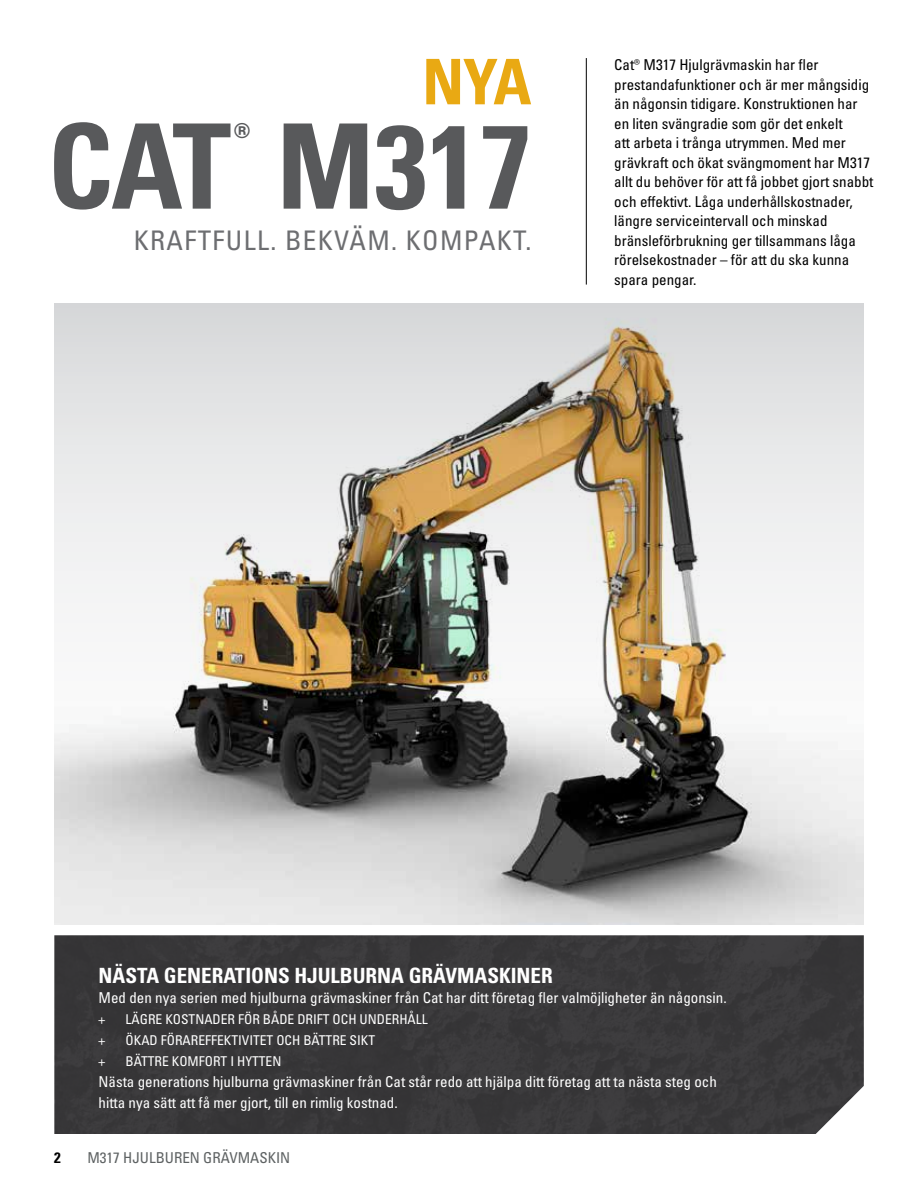
<style>
.page{position:relative;width:918px;height:1188px;background:#fff}
.page>*{position:absolute;margin:0;border:0;box-sizing:border-box;transform-origin:0 0}
.t1{font:117.9px "Univers LTCYR 67 Bold Cond";color:#58595b}
.t2{font:62.85px "Univers LTCYR 67 Bold Cond";color:#e9a913}
.t3{font:41.7px "Univers LTCYR 67 Bold Cond";color:#58595b}
.t4{font:condensed 27px "Univers LTCYR 57";letter-spacing:.05em;color:#6d6e71}
.Body_copy_white{font:21px "Univers LTCYR 67 Bold Cond";color:#fff}
.Body_copy{font:condensed 15px/19.5px "Univers LTCYR 57";color:#000}
.Body_copy_white-2{font:condensed 15px/21px "Univers LTCYR 57";color:#fff}
.t5{font:condensed 15px "Univers LTCYR 57";color:#5e6263}
.t6{font:15px "Univers LTCYR 67 Bold Cond";color:#000}
.t7{font:condensed 13.5px "Univers LTCYR 57";color:#fff}
</style>
<div class="page">
<svg style="left:54px;top:303px;width:810px;height:621px"></svg>
<div style="left:54px;top:935px;width:810px;height:199px;background:#383739"></div>
<hr style="left:586px;top:58px;width:1px;height:227px;background:#000">
<p class="t2" style="left:422px;top:43px;width:111px">NYA</p>
<p class="t1" style="left:48px;top:94px;width:486px">CAT M317</p>
<p class="t3" style="left:234px;top:112px;width:18px">®</p>
<p class="t4" style="left:134px;top:223px;width:399px">KRAFTFULL. BEKVÄM. KOMPAKT.</p>
<p class="Body_copy" style="left:614px;top:55px;width:261px">Cat® M317 Hjulgrävmaskin har fler prestandafunktioner och är mer mångsidig än någonsin tidigare. Konstruktionen har en liten svängradie som gör det enkelt<br>att arbeta i trånga utrymmen. Med mer grävkraft och ökat svängmoment har M317 allt du behöver för att få jobbet gjort snabbt och effektivt. Låga underhållskostnader, längre serviceintervall och minskad bränsleförbrukning ger tillsammans låga rörelsekostnader – för att du ska kunna spara pengar.</p>
<p class="Body_copy_white" style="left:99px;top:963px;width:456px">NÄSTA GENERATIONS HJULBURNA GRÄVMASKINER</p>
<p class="Body_copy_white-2" style="left:99px;top:987px;width:630px">Med den nya serien med hjulburna grävmaskiner från Cat har ditt företag fler valmöjligheter än någonsin.</p>
<p class="t7" style="left:99px;top:1011px;width:8px">+</p>
<p class="t7" style="left:126px;top:1011px;width:304px">LÄGRE KOSTNADER FÖR BÅDE DRIFT OCH UNDERHÅLL</p>
<p class="t7" style="left:99px;top:1032px;width:8px">+</p>
<p class="t7" style="left:126px;top:1032px;width:251px">ÖKAD FÖRAREFFEKTIVITET OCH BÄTTRE SIKT</p>
<p class="t7" style="left:99px;top:1053px;width:8px">+</p>
<p class="t7" style="left:126px;top:1053px;width:157px">BÄTTRE KOMFORT I HYTTEN</p>
<p class="Body_copy_white-2" style="left:99px;top:1071px;width:620px">Nästa generations hjulburna grävmaskiner från Cat står redo att hjälpa ditt företag att ta nästa steg och hitta nya sätt att få mer gjort, till en rimlig kostnad.</p>
<p class="t6" style="left:54px;top:1148px;width:8px">2</p>
<p class="t5" style="left:87px;top:1148px;width:204px">M317 HJULBUREN GRÄVMASKIN</p>
</div>
